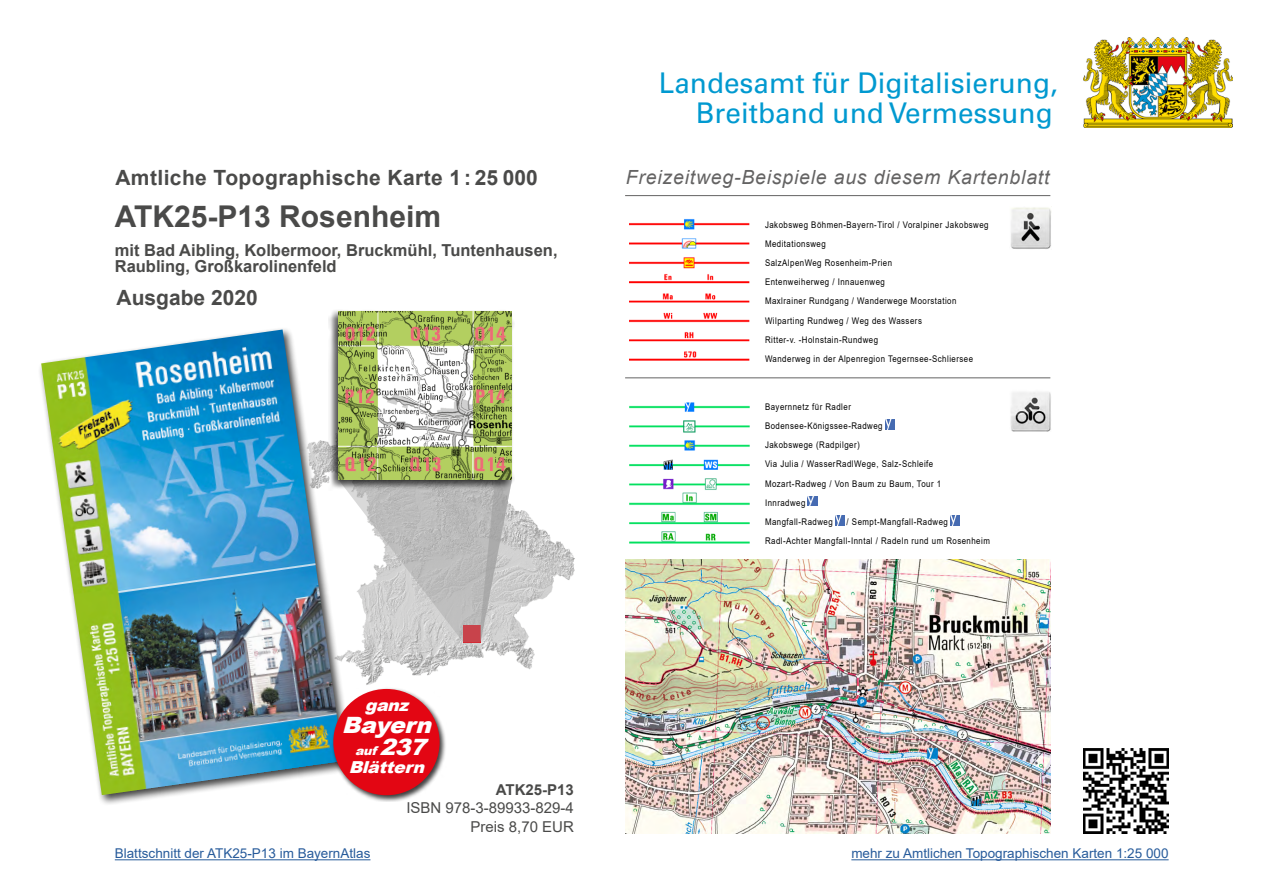
<style>
.page{position:relative;width:1263px;height:893px;background:#fff}
.page>*{position:absolute;margin:0;border:0;box-sizing:border-box;transform-origin:0 0}
.t1{font:700 30px "Arial";color:#4a4a49}
.t2{font:28.5px/30px "Univers";color:#0099d0;text-align:right}
.t3{font:italic 900 22.5px "Arial";color:#fff;scale:1.05 1}
.t4{font:700 21px "Arial";letter-spacing:.02em;color:#4a4a49}
.t5{font:700 21px "Arial";color:#4a4a49}
.t6{font:italic 19.5px "Arial";letter-spacing:.04em;color:#646363}
.t7{font:700 16.5px/16.5px "Arial";color:#4a4a49}
.t8{font:italic 900 16.5px "Arial";color:#fff;scale:1.05 1}
.t9{font:15px/18.8px "Arial";color:#4a4a49;text-align:right}
.t10{font:700 15px "Arial";color:#4a4a49}
.t11{font:13.5px "Arial";color:#275b9b}
.t12{font:italic 900 12px "Arial";color:#fff;scale:1.05 1}
.t13{font:9.15px/19.2px "Arial";letter-spacing:.06em;color:#000;scale:.86 1}
.s1{font-size:22.5px}
</style>
<div class="page">
<img style="left:354px;top:505px;width:221px;height:180px">
<svg style="left:354px;top:491px;width:158px;height:152px"></svg>
<hr style="left:625px;top:195px;width:425px;height:1px;background:#646363">
<hr style="left:625px;top:377px;width:425px;height:1px;background:#646363">
<div style="left:38px;top:326px;width:316px;height:480px;background:#000;opacity:.75"></div>
<img style="left:41px;top:330px;width:302px;height:465px">
<div style="left:328px;top:309px;width:186px;height:182px;background:#000;opacity:.75"></div>
<img style="left:339px;top:311px;width:173px;height:169px">
<img style="left:625px;top:559px;width:425px;height:274px">
<hr style="left:115px;top:859px;width:255px;height:1px;background:#275b9b">
<svg style="left:885px;top:420px;width:9px;height:9px"></svg>
<svg style="left:808px;top:497px;width:9px;height:9px"></svg>
<svg style="left:835px;top:516px;width:9px;height:9px"></svg>
<svg style="left:950px;top:516px;width:10px;height:9px"></svg>
<img style="left:629px;top:219px;width:121px;height:142px">
<img style="left:629px;top:402px;width:121px;height:142px">
<img style="left:1010px;top:207px;width:41px;height:42px">
<img style="left:1010px;top:392px;width:41px;height:40px">
<img style="left:1083px;top:38px;width:149px;height:89px">
<div style="left:331px;top:686px;width:115px;height:116px;background:#000;opacity:.75"></div>
<div style="left:333px;top:689px;width:107px;height:106px;background:#e30613;border-radius:50%"></div>
<img style="left:1083px;top:748px;width:85px;height:85px">
<hr style="left:851px;top:859px;width:317px;height:1px;background:#275b9b">
<h3 class="t4" style="left:115px;top:163px;width:424px">Amtliche Topographische Karte 1 : 25 000</h3>
<h1 class="t1" style="left:115px;top:195px;width:328px">ATK25-P13 Rosenheim</h1>
<h3 class="t7" style="left:115px;top:242px;width:444px">mit Bad Aibling, Kolbermoor, Bruckmühl, Tuntenhausen,<br>Raubling, Großkarolinenfeld</h3>
<h3 class="t5" style="left:117px;top:282px;width:143px">Ausgabe 2020</h3>
<h2 class="t2" style="left:659px;top:68px;width:400px">Landesamt für Digitalisierung,<br>Breitband und Vermessung</h2>
<h3 class="t6" style="left:626px;top:165px;width:425px">Freizeitweg-Beispiele aus diesem Kartenblatt</h3>
<p class="t13" style="left:765px;top:215px;width:262px">Jakobsweg Böhmen-Bayern-Tirol / Voralpiner Jakobsweg Meditationsweg<br>SalzAlpenWeg Rosenheim-Prien<br>Entenweiherweg / Innauenweg<br>Maxlrainer Rundgang / Wanderwege Moorstation Wilparting Rundweg / Weg des Wassers<br>Ritter-v. -Holnstain-Rundweg<br>Wanderweg in der Alpenregion Tegernsee-Schliersee</p>
<p class="t13" style="left:765px;top:397px;width:206px">Bayernnetz für Radler<br>Bodensee-Königssee-Radweg<br>Jakobswege (Radpilger)<br>Via Julia / WasserRadlWege, Salz-Schleife<br>Mozart-Radweg / Von Baum zu Baum, Tour 1<br>Innradweg<br>Mangfall-Radweg</p>
<p class="t13" style="left:765px;top:512px;width:263px;text-indent:82px">/ Sempt-Mangfall-Radweg<br>Radl-Achter Mangfall-Inntal / Radeln rund um Rosenheim</p>
<h3 class="t8" style="left:365px;top:693px;width:49px">ganz</h3>
<h3 class="t3" style="left:342px;top:708px;width:94px">Bayern</h3>
<h3 class="t12" style="left:355px;top:742px;width:77px">auf <span class="s1">237</span></h3>
<h3 class="t8" style="left:349px;top:755px;width:79px">Blättern</h3>
<h3 class="t11" style="left:115px;top:844px;width:257px">Blattschnitt der ATK25-P13 im BayernAtlas</h3>
<h3 class="t10" style="left:496px;top:779px;width:80px">ATK25-P13</h3>
<h3 class="t9" style="left:406px;top:798px;width:169px">ISBN 978-3-89933-829-4<br>Preis 8,70 EUR</h3>
<h3 class="t11" style="left:851px;top:844px;width:319px">mehr zu Amtlichen Topographischen Karten 1:25 000</h3>
</div>
